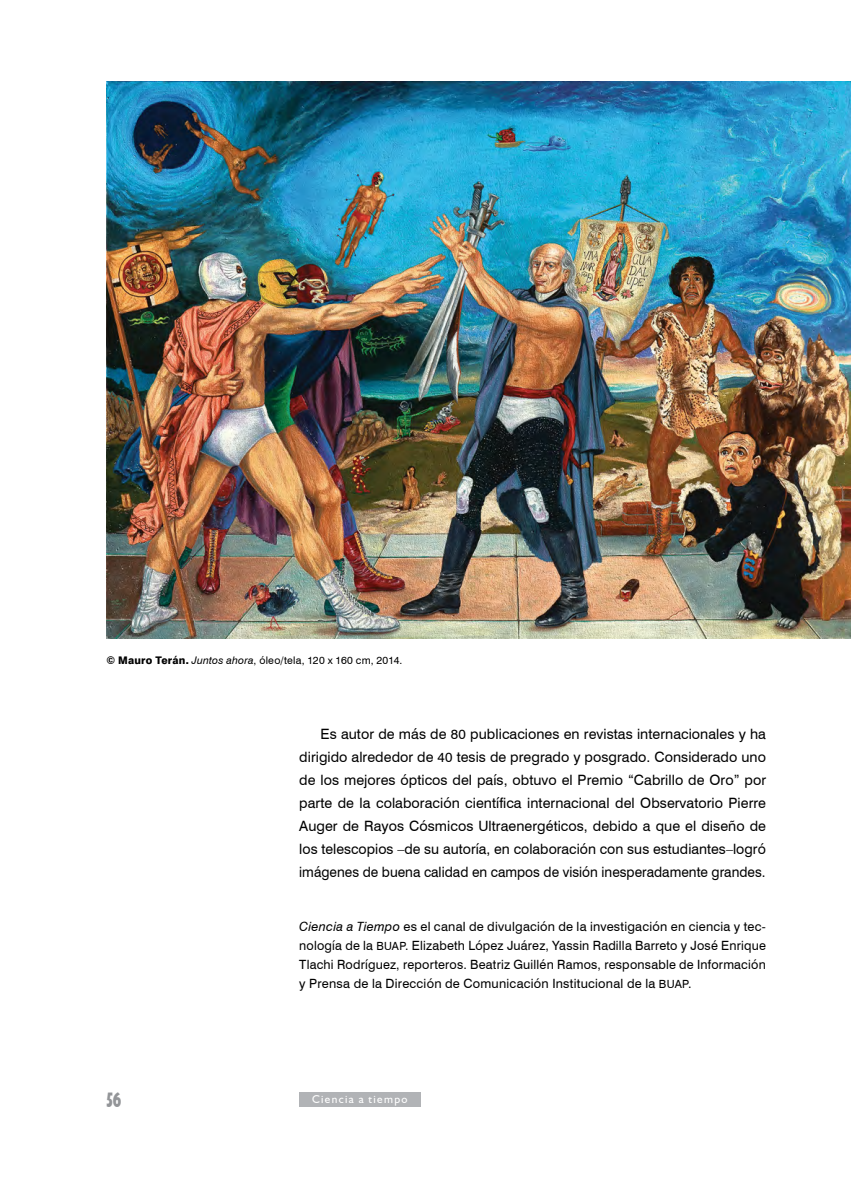
<style>
.page{position:relative;width:851px;height:1191px;background:#fff}
.page>*{position:absolute;margin:0;border:0;box-sizing:border-box;transform-origin:0 0}
.t1{font:700 condensed 21px "Humanist 521 BT Xtra";color:#939598;scale:.75 1}
.t2{font:14.25px/23px "Swiss 721 BT";color:#000;text-align:justify}
.t3{font:12.75px/19px "Swiss 721 BT";letter-spacing:.02em;color:#000;text-align:justify}
.t4{font:11.25px "Humanist 521 BT";letter-spacing:.115em;color:#fff}
.t5{font:10.5px "Swiss 721 BT";letter-spacing:.02em;color:#000}
.s1{font-weight:800}
.s2{font-style:italic}
.s3{font-size:13.5px}
.s4{font-size:11.25px}
</style>
<div class="page">
<div style="left:299px;top:1092px;width:121px;height:15px;background:#b1b3b6"></div>
<img style="left:106px;top:82px;width:744px;height:556px">
<p class="t5" style="left:106px;top:653px;width:297px"><span class="s1">© Mauro Terán.</span> <span class="s2">Juntos ahora</span>, óleo/tela, 120 x 160 cm, 2014.</p>
<p class="t2" style="left:299px;top:722px;width:468px;text-indent:21px">Es autor de más de <span class="s3">80</span> publicaciones en revistas internacionales y ha dirigido alrededor de <span class="s3">40</span> tesis de pregrado y posgrado. Considerado uno de los mejores ópticos del país, obtuvo el Premio “Cabrillo de Oro” por parte de la colaboración científica internacional del Observatorio Pierre Auger de Rayos Cósmicos Ultraenergéticos, debido a que el diseño de los telescopios –de su autoría, en colaboración con sus estudiantes–logró imágenes de buena calidad en campos de visión inesperadamente grandes.</p>
<p class="t3" style="left:299px;top:916px;width:468px"><span class="s2">Ciencia a Tiempo</span> es el canal de divulgación de la investigación en ciencia y tec&shy;nología de la <span class="s4">BUAP</span>. Elizabeth López Juárez, Yassin Radilla Barreto y José Enrique Tlachi Rodríguez, reporteros. Beatriz Guillén Ramos, responsable de Información y Prensa de la Dirección de Comunicación Institucional de la <span class="s4">BUAP</span>.</p>
<h1 class="t1" style="left:106px;top:1086px;width:22px">56</h1>
<p class="t4" style="left:312px;top:1092px;width:97px">Ciencia a tiempo</p>
</div>
